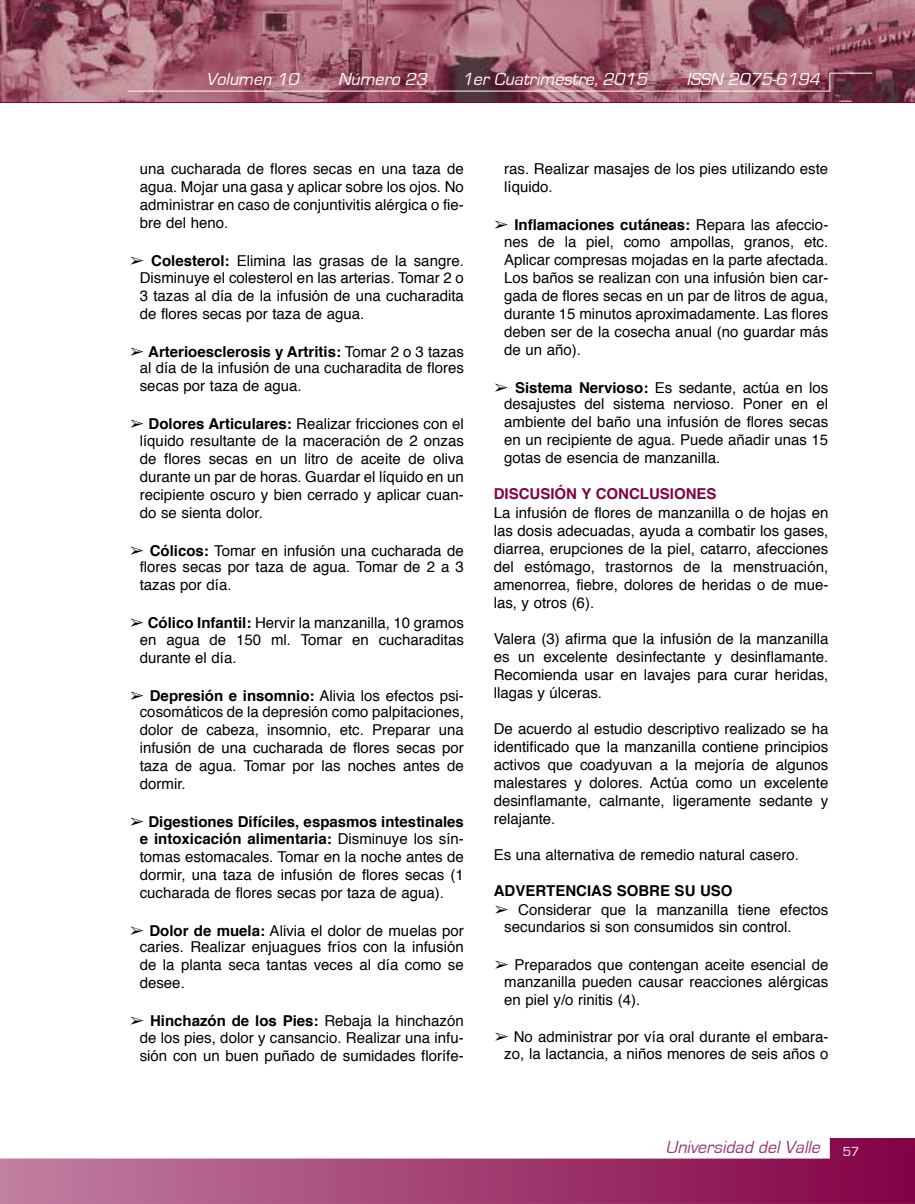
<style>
.page{position:relative;width:915px;height:1204px;background:#fff}
.page>*{position:absolute;margin:0;border:0;box-sizing:border-box;transform-origin:0 0}
.t1{font:italic 18px "Eurostile";color:#fff}
.t2{font:italic 18px "Eurostile";color:#9b336a}
.t3{font:15px/17.7px "Helvetica";color:#000;text-align:justify}
.t4{font:700 15px "Helvetica";color:#830044}
.t5{font:700 15px "Helvetica";color:#000}
.s1{font-family:"MS Gothic"}
.s2{font-weight:700}
</style>
<div class="page">
<svg style="left:0;top:1138px;width:914px;height:65px"></svg>
<img style="left:0;top:0;width:914px;height:102px">
<hr style="left:127px;top:91px;width:702px;height:1px;background:#fff">
<hr style="left:829px;top:73px;width:43px;height:1px;background:#fff">
<svg style="left:829px;top:73px;width:1px;height:18px"></svg>
<p class="t1" style="left:206px;top:71px;width:97px">Volumen 10</p>
<p class="t1" style="left:338px;top:71px;width:94px">Número 23</p>
<p class="t1" style="left:461px;top:71px;width:190px">1er Cuatrimestre, 2015</p>
<p class="t1" style="left:686px;top:71px;width:138px">ISSN 2075-6194</p>
<p class="t3" style="left:140px;top:161px;width:325px">una cucharada de flores secas en una taza de agua. Mojar una gasa y aplicar sobre los ojos. No administrar en caso de conjuntivitis alérgica o fie&shy;bre del heno.</p>
<p class="t3" style="left:140px;top:253px;width:325px;text-indent:-11px"><span class="s1">➢</span> <span class="s2">Colesterol:</span> Elimina las grasas de la sangre.<br>Disminuye el colesterol en las arterias. Tomar 2 o 3 tazas al día de la infusión de una cucharadita de flores secas por taza de agua.</p>
<p class="t3" style="left:140px;top:344px;width:325px;text-indent:-11px"><span class="s1">➢</span> <span class="s2">Arterioesclerosis y Artritis:</span> Tomar 2 o 3 tazas al día de la infusión de una cucharadita de flores secas por taza de agua.</p>
<p class="t3" style="left:140px;top:416px;width:325px;text-indent:-11px"><span class="s1">➢</span> <span class="s2">Dolores Articulares:</span> Realizar fricciones con el líquido resultante de la maceración de 2 onzas de flores secas en un litro de aceite de oliva durante un par de horas. Guardar el líquido en un recipiente oscuro y bien cerrado y aplicar cuan&shy;do se sienta dolor.</p>
<p class="t3" style="left:140px;top:543px;width:325px;text-indent:-11px"><span class="s1">➢</span> <span class="s2">Cólicos:</span> Tomar en infusión una cucharada de flores secas por taza de agua. Tomar de 2 a 3 tazas por día.</p>
<p class="t3" style="left:140px;top:615px;width:325px;text-indent:-11px"><span class="s1">➢</span> <span class="s2">Cólico Infantil:</span> Hervir la manzanilla, 10 gramos en agua de 150 ml. Tomar en cucharaditas durante el día.</p>
<p class="t3" style="left:140px;top:687px;width:325px;text-indent:-11px"><span class="s1">➢</span> <span class="s2">Depresión e insomnio:</span> Alivia los efectos psi&shy;cosomáticos de la depresión como palpitaciones, dolor de cabeza, insomnio, etc. Preparar una infusión de una cucharada de flores secas por taza de agua. Tomar por las noches antes de dormir.</p>
<p class="t3" style="left:140px;top:814px;width:325px;text-indent:-11px"><span class="s1">➢</span> <span class="s2">Digestiones Difíciles, espasmos intestinales e intoxicación alimentaria:</span> Disminuye los sín&shy;tomas estomacales. Tomar en la noche antes de dormir, una taza de infusión de flores secas (1 cucharada de flores secas por taza de agua).</p>
<p class="t3" style="left:140px;top:922px;width:325px;text-indent:-11px"><span class="s1">➢</span> <span class="s2">Dolor de muela:</span> Alivia el dolor de muelas por caries. Realizar enjuagues fríos con la infusión de la planta seca tantas veces al día como se desee.</p>
<p class="t3" style="left:140px;top:1013px;width:325px;text-indent:-11px"><span class="s1">➢</span> <span class="s2">Hinchazón de los Pies:</span> Rebaja la hinchazón de los pies, dolor y cansancio. Realizar una infu&shy;sión con un buen puñado de sumidades florífe-</p>
<p class="t3" style="left:504px;top:161px;width:325px">ras. Realizar masajes de los pies utilizando este líquido.</p>
<p class="t3" style="left:504px;top:217px;width:325px;text-indent:-11px"><span class="s1">➢</span> <span class="s2">Inflamaciones cutáneas:</span> Repara las afeccio&shy;nes de la piel, como ampollas, granos, etc.<br>Aplicar compresas mojadas en la parte afectada.<br>Los baños se realizan con una infusión bien car&shy;gada de flores secas en un par de litros de agua, durante 15 minutos aproximadamente. Las flores deben ser de la cosecha anual (no guardar más de un año).</p>
<p class="t3" style="left:504px;top:379px;width:325px;text-indent:-11px"><span class="s1">➢</span> <span class="s2">Sistema Nervioso:</span> Es sedante, actúa en los desajustes del sistema nervioso. Poner en el ambiente del baño una infusión de flores secas en un recipiente de agua. Puede añadir unas 15 gotas de esencia de manzanilla.</p>
<p class="t4" style="left:493px;top:488px;width:224px">DISCUSIÓN Y CONCLUSIONES</p>
<p class="t3" style="left:493px;top:504px;width:336px">La infusión de flores de manzanilla o de hojas en las dosis adecuadas, ayuda a combatir los gases, diarrea, erupciones de la piel, catarro, afecciones del estómago, trastornos de la menstruación, amenorrea, fiebre, dolores de heridas o de mue&shy;las, y otros (6).</p>
<p class="t3" style="left:493px;top:630px;width:336px">Valera (3) afirma que la infusión de la manzanilla es un excelente desinfectante y desinflamante.<br>Recomienda usar en lavajes para curar heridas, llagas y úlceras.</p>
<p class="t3" style="left:493px;top:720px;width:336px">De acuerdo al estudio descriptivo realizado se ha identificado que la manzanilla contiene principios activos que coadyuvan a la mejoría de algunos malestares y dolores. Actúa como un excelente desinflamante, calmante, ligeramente sedante y relajante.</p>
<p class="t3" style="left:493px;top:846px;width:307px">Es una alternativa de remedio natural casero.</p>
<p class="t5" style="left:493px;top:884px;width:240px">ADVERTENCIAS SOBRE SU USO</p>
<p class="t3" style="left:504px;top:902px;width:325px;line-height:16.8px;text-indent:-11px"><span class="s1">➢</span> Considerar que la manzanilla tiene efectos secundarios si son consumidos sin control.</p>
<p class="t3" style="left:504px;top:957px;width:325px;text-indent:-11px"><span class="s1">➢</span> Preparados que contengan aceite esencial de manzanilla pueden causar reacciones alérgicas en piel y/o rinitis (4).</p>
<p class="t3" style="left:493px;top:1029px;width:336px;line-height:16.8px;text-align:right"><span class="s1">➢</span> No administrar por vía oral durante el embara&shy;zo, la lactancia, a niños menores de seis años o</p>
<p class="t2" style="left:665px;top:1138px;width:195px">Universidad del Valle <sub>5</sub> <sub>7</sub></p>
</div>
